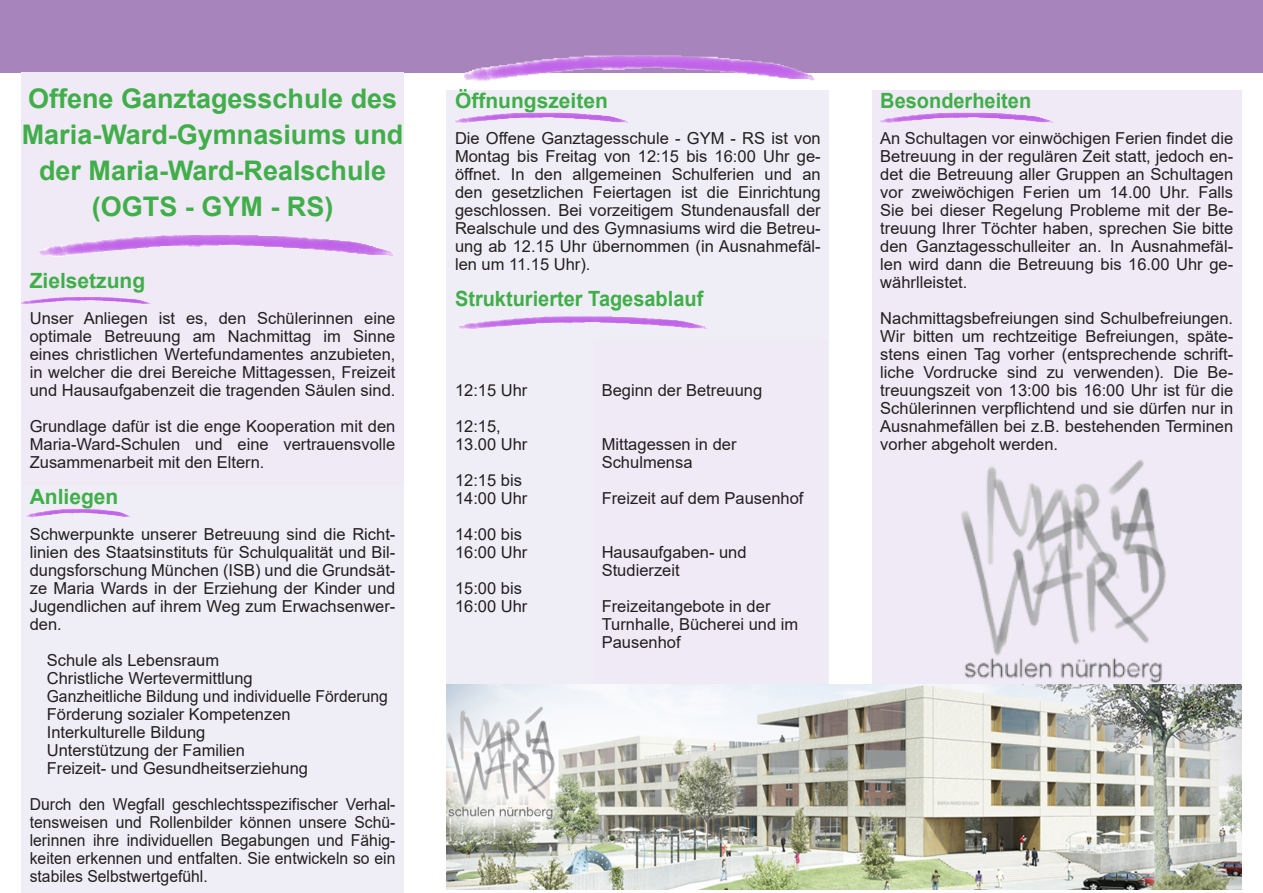
<style>
.page{position:relative;width:1263px;height:893px;background:#fff}
.page>*{position:absolute;margin:0;border:0;box-sizing:border-box;transform-origin:0 0}
.t1{font:700 27px/36px "Arial";color:#40ae49;text-align:center}
.t2{font:700 21px "Arial";color:#40ae49;scale:.95 1}
.t3{font:700 21px "Arial";color:#40ae49}
.t4{font:16.5px/18px "Arial";color:#231f20;text-align:justify}
.t5{font:16.5px/18px "Arial";color:#231f20;text-align:justify;scale:.95 1}
</style>
<div class="page">
<div style="left:0;top:0;width:1263px;height:72px;background:#a884bc"></div>
<div style="left:21px;top:72px;width:383px;height:414px;background:#f0e9f6"></div>
<div style="left:446px;top:90px;width:383px;height:594px;background:#efeef6"></div>
<div style="left:593px;top:339px;width:234px;height:345px;background:#f0e9f6"></div>
<div style="left:872px;top:90px;width:370px;height:594px;background:#f0e9f6"></div>
<img style="left:446px;top:55px;width:383px;height:26px">
<img style="left:455px;top:112px;width:173px;height:11px">
<img style="left:39px;top:235px;width:354px;height:22px">
<img style="left:459px;top:316px;width:248px;height:13px">
<img style="left:21px;top:297px;width:130px;height:7px">
<div style="left:21px;top:486px;width:383px;height:407px;background:#efeef6"></div>
<img style="left:26px;top:509px;width:104px;height:9px">
<img style="left:446px;top:684px;width:796px;height:205px">
<img style="left:880px;top:112px;width:173px;height:11px">
<img style="left:958px;top:459px;width:210px;height:228px">
<p class="t1" style="left:22px;top:81px;width:383px">Offene Ganztagesschule des<br>Maria-Ward-Gymnasiums und der Maria-Ward-Realschule</p>
<p class="t1" style="left:92px;top:189px;width:243px">(OGTS - GYM - RS)</p>
<p class="t3" style="left:30px;top:266px;width:117px">Zielsetzung</p>
<p class="t4" style="left:30px;top:309px;width:367px">Unser Anliegen ist es, den Schülerinnen eine optimale Betreuung am Nachmittag im Sinne eines christlichen Wertefundamentes anzubieten, in welcher die drei Bereiche Mittagessen, Freizeit und Hausaufgabenzeit die tragenden Säulen sind.</p>
<p class="t4" style="left:30px;top:417px;width:367px">Grundlage dafür ist die enge Kooperation mit den Maria-Ward-Schulen und eine vertrauensvolle Zusammenarbeit mit den Eltern.</p>
<p class="t3" style="left:30px;top:482px;width:90px">Anliegen</p>
<p class="t4" style="left:30px;top:525px;width:367px">Schwerpunkte unserer Betreuung sind die Richt&shy;linien des Staatsinstituts für Schulqualität und Bil&shy;dungsforschung München (ISB) und die Grundsät&shy;ze Maria Wards in der Erziehung der Kinder und Jugendlichen auf ihrem Weg zum Erwachsenwer&shy;den.</p>
<p class="t4" style="left:47px;top:651px;width:174px">Schule als Lebensraum</p>
<p class="t4" style="left:47px;top:669px;width:208px">Christliche Wertevermittlung</p>
<p class="t5" style="left:47px;top:687px;width:361px">Ganzheitliche Bildung und individuelle Förderung</p>
<p class="t4" style="left:47px;top:705px;width:245px">Förderung sozialer Kompetenzen</p>
<p class="t4" style="left:47px;top:723px;width:160px">Interkulturelle Bildung</p>
<p class="t4" style="left:47px;top:741px;width:200px">Unterstützung der Familien</p>
<p class="t4" style="left:47px;top:759px;width:263px">Freizeit- und Gesundheitserziehung</p>
<p class="t5" style="left:30px;top:795px;width:386px">Durch den Wegfall geschlechtsspezifischer Verhal&shy;tensweisen und Rollenbilder können unsere Schü&shy;lerinnen ihre individuellen Begabungen und Fähig&shy;keiten erkennen und entfalten. Sie entwickeln so ein stabiles Selbstwertgefühl.</p>
<p class="t3" style="left:455px;top:86px;width:154px">Öffnungszeiten</p>
<p class="t4" style="left:455px;top:129px;width:367px">Die Offene Ganztagesschule - GYM - RS ist von Montag bis Freitag von 12:15 bis 16:00 Uhr ge&shy;öffnet. In den allgemeinen Schulferien und an den gesetzlichen Feiertagen ist die Einrichtung geschlossen. Bei vorzeitigem Stundenausfall der Realschule und des Gymnasiums wird die Betreu&shy;ung ab 12.15 Uhr übernommen (in Ausnahmefäl&shy;len um 11.15 Uhr).</p>
<p class="t2" style="left:455px;top:284px;width:263px">Strukturierter Tagesablauf</p>
<p class="t4" style="left:455px;top:381px;width:74px">12:15 Uhr</p>
<p class="t4" style="left:455px;top:417px;width:74px">12:15,<br>13.00 Uhr</p>
<p class="t4" style="left:455px;top:471px;width:68px">12:15 bis</p>
<p class="t4" style="left:455px;top:489px;width:74px">14:00 Uhr</p>
<p class="t4" style="left:455px;top:525px;width:68px">14:00 bis</p>
<p class="t4" style="left:455px;top:543px;width:74px">16:00 Uhr</p>
<p class="t4" style="left:455px;top:579px;width:68px">15:00 bis</p>
<p class="t4" style="left:455px;top:597px;width:74px">16:00 Uhr</p>
<p class="t4" style="left:602px;top:381px;width:162px">Beginn der Betreuung</p>
<p class="t4" style="left:602px;top:435px;width:136px">Mittagessen in der<br>Schulmensa</p>
<p class="t4" style="left:602px;top:489px;width:203px">Freizeit auf dem Pausenhof</p>
<p class="t4" style="left:602px;top:543px;width:146px">Hausaufgaben- und<br>Studierzeit</p>
<p class="t4" style="left:602px;top:597px;width:198px;text-align:left">Freizeitangebote in der<br>Turnhalle, Bücherei und im<br>Pausenhof</p>
<p class="t2" style="left:880px;top:86px;width:160px">Besonderheiten</p>
<p class="t4" style="left:880px;top:129px;width:354px">An Schultagen vor einwöchigen Ferien findet die Betreuung in der regulären Zeit statt, jedoch en&shy;det die Betreuung aller Gruppen an Schultagen vor zweiwöchigen Ferien um 14.00 Uhr. Falls Sie bei dieser Regelung Probleme mit der Be&shy;treuung Ihrer Töchter haben, sprechen Sie bitte den Ganztagesschulleiter an. In Ausnahmefäl&shy;len wird dann die Betreuung bis 16.00 Uhr ge&shy;währlleistet.</p>
<p class="t4" style="left:880px;top:309px;width:354px">Nachmittagsbefreiungen sind Schulbefreiungen.<br>Wir bitten um rechtzeitige Befreiungen, späte&shy;stens einen Tag vorher (entsprechende schrift&shy;liche Vordrucke sind zu verwenden). Die Be&shy;treuungszeit von 13:00 bis 16:00 Uhr ist für die Schülerinnen verpflichtend und sie dürfen nur in Ausnahmefällen bei z.B. bestehenden Terminen vorher abgeholt werden.</p>
</div>
